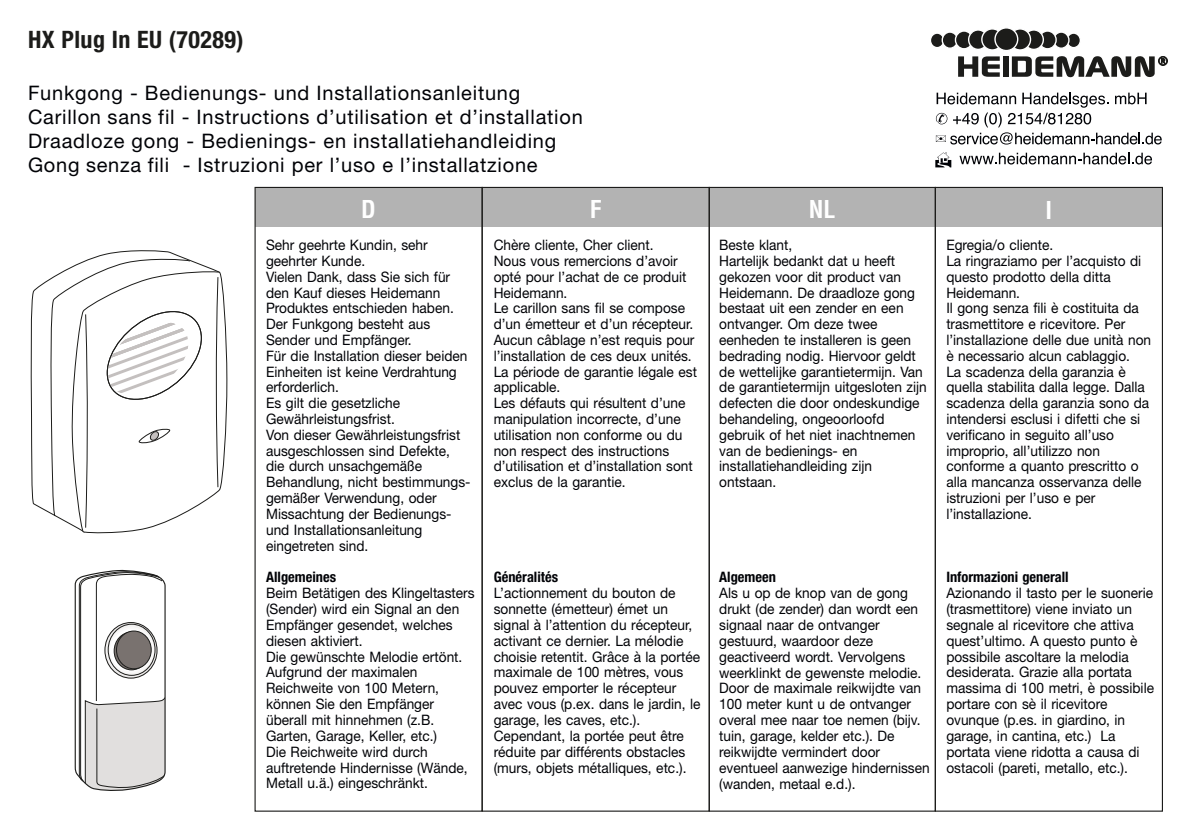
<style>
.page{position:relative;width:1191px;height:840px;background:#fff}
.page>*{position:absolute;margin:0;border:0;box-sizing:border-box;transform-origin:0 0}
.t1{font:700 condensed 24px "Helvetica Neue";letter-spacing:.02em;color:#1c1c1a}
.t2{font:700 condensed 24px "Helvetica";color:#fff}
.t3{font:20px/24px "Helvetica Neue";letter-spacing:.04em;color:#000206}
.t4{font:14.4px/15.8px "Helvetica Neue";color:#000206;scale:.95 1}
.t5{font:700 condensed 14.4px "Helvetica Neue";color:#000206}
</style>
<div class="page">
<div style="left:255px;top:187px;width:907px;height:39px;background:#b3b3b3"></div>
<div style="left:934px;top:187px;width:229px;height:624px;border:1px solid #1c1c1a"></div>
<svg style="left:935px;top:152px;width:16px;height:15px"></svg>
<svg style="left:959px;top:153px;width:193px;height:11px"></svg>
<svg style="left:936px;top:93px;width:225px;height:51px"></svg>
<svg style="left:958px;top:56px;width:41px;height:21px"></svg>
<div style="left:1003px;top:56px;width:5px;height:21px;background:#1c1c1a"></div>
<svg style="left:1067px;top:33px;width:13px;height:15px"></svg>
<div style="left:1066px;top:32px;width:15px;height:16px;border:1px solid #fff;border-radius:50%"></div>
<svg style="left:1053px;top:32px;width:16px;height:16px"></svg>
<div style="left:1053px;top:31px;width:16px;height:18px;border:1px solid #fff;border-radius:50%"></div>
<div style="left:1039px;top:31px;width:17px;height:18px;background:#1c1c1a;border-radius:50%"></div>
<div style="left:1038px;top:30px;width:18px;height:19px;border:1px solid #fff;border-radius:50%"></div>
<svg style="left:1024px;top:30px;width:19px;height:19px"></svg>
<div style="left:1023px;top:29px;width:21px;height:21px;border:1px solid #fff;border-radius:50%"></div>
<svg style="left:1009px;top:29px;width:21px;height:21px"></svg>
<div style="left:1009px;top:28px;width:22px;height:23px;border:1px solid #fff;border-radius:50%"></div>
<svg style="left:930px;top:33px;width:14px;height:15px"></svg>
<div style="left:929px;top:32px;width:15px;height:16px;border:1px solid #fff;border-radius:50%"></div>
<svg style="left:942px;top:32px;width:15px;height:16px"></svg>
<div style="left:941px;top:31px;width:17px;height:18px;border:1px solid #fff;border-radius:50%"></div>
<svg style="left:955px;top:31px;width:17px;height:18px"></svg>
<div style="left:954px;top:30px;width:19px;height:19px;border:1px solid #fff;border-radius:50%"></div>
<svg style="left:968px;top:30px;width:19px;height:19px"></svg>
<div style="left:968px;top:29px;width:20px;height:21px;border:1px solid #fff;border-radius:50%"></div>
<svg style="left:981px;top:29px;width:21px;height:21px"></svg>
<div style="left:981px;top:28px;width:22px;height:23px;border:1px solid #fff;border-radius:50%"></div>
<div style="left:995px;top:28px;width:22px;height:23px;background:#1c1c1a;border-radius:50%"></div>
<div style="left:994px;top:27px;width:24px;height:24px;border:1px solid #fff;border-radius:50%"></div>
<svg style="left:1012px;top:56px;width:155px;height:22px"></svg>
<svg style="left:74px;top:569px;width:92px;height:222px"></svg>
<svg style="left:30px;top:250px;width:183px;height:263px"></svg>
<svg style="left:76px;top:269px;width:152px;height:265px"></svg>
<svg style="left:215px;top:276px;width:4px;height:212px"></svg>
<svg style="left:49px;top:257px;width:153px;height:271px"></svg>
<h1 class="t1" style="left:28px;top:24px;width:217px">HX Plug In EU (70289)</h1>
<p class="t3" style="left:28px;top:81px;width:556px">Funkgong - Bedienungs- und Installationsanleitung Carillon sans fil - Instructions d’utilisation et d’installation Draadloze gong - Bedienings- en installatiehandleiding Gong senza fili - Istruzioni per l’uso e l’installatzione</p>
<h1 class="t2" style="left:361px;top:194px;width:16px">D</h1>
<h1 class="t2" style="left:590px;top:194px;width:13px">F</h1>
<h1 class="t2" style="left:809px;top:194px;width:28px">NL</h1>
<h1 class="t2" style="left:1045px;top:195px;width:8px">I</h1>
<p class="t4" style="left:266px;top:237px;width:217px">Sehr geehrte Kundin, sehr geehrter Kunde.<br>Vielen Dank, dass Sie sich für den Kauf dieses Heidemann<br>Produktes entschieden haben.<br>Der Funkgong besteht aus<br>Sender und Empfänger.<br>Für die Installation dieser beiden<br>Einheiten ist keine Verdrahtung erforderlich.<br>Es gilt die gesetzliche<br>Gewährleistungsfrist.<br>Von dieser Gewährleistungsfrist ausgeschlossen sind Defekte, die durch unsachgemäße<br>Behandlung, nicht bestimmungs&shy;gemäßer Verwendung, oder<br>Missachtung der Bedienungs&shy;und Installationsanleitung eingetreten sind.</p>
<p class="t5" style="left:266px;top:568px;width:72px">Allgemeines</p>
<p class="t4" style="left:266px;top:584px;width:221px">Beim Betätigen des Klingeltasters (Sender) wird ein Signal an den<br>Empfänger gesendet, welches diesen aktiviert.<br>Die gewünschte Melodie ertönt.<br>Aufgrund der maximalen<br>Reichweite von 100 Metern, können Sie den Empfänger überall mit hinnehmen (z.B.<br>Garten, Garage, Keller, etc.)<br>Die Reichweite wird durch auftretende Hindernisse (Wände,<br>Metall u.ä.) eingeschränkt.</p>
<p class="t4" style="left:494px;top:237px;width:215px">Chère cliente, Cher client.<br>Nous vous remercions d’avoir opté pour l’achat de ce produit<br>Heidemann.<br>Le carillon sans fil se compose d’un émetteur et d’un récepteur.<br>Aucun câblage n’est requis pour l’installation de ces deux unités.<br>La période de garantie légale est applicable.<br>Les défauts qui résultent d’une manipulation incorrecte, d’une utilisation non conforme ou du non respect des instructions d’utilisation et d’installation sont exclus de la garantie.</p>
<p class="t4" style="left:946px;top:237px;width:217px">Egregia/o cliente.<br>La ringraziamo per l’acquisto di questo prodotto della ditta<br>Heidemann.<br>Il gong senza fili è costituita da trasmettitore e ricevitore. Per l’installazione delle due unità non è necessario alcun cablaggio.<br>La scadenza della garanzia è quella stabilita dalla legge. Dalla scadenza della garanzia sono da intendersi esclusi i difetti che si verificano in seguito all’uso improprio, all’utilizzo non conforme a quanto prescritto o alla mancanza osservanza delle istruzioni per l’uso e per l’installazione.</p>
<p class="t4" style="left:719px;top:237px;width:220px">Beste klant,<br>Hartelijk bedankt dat u heeft gekozen voor dit product van<br>Heidemann. De draadloze gong bestaat uit een zender en een ontvanger. Om deze twee eenheden te installeren is geen bedrading nodig. Hiervoor geldt de wettelijke garantietermijn. Van de garantietermijn uitgesloten zijn defecten die door ondeskundige behandeling, ongeoorloofd gebruik of het niet inachtnemen van de bedienings- en installatiehandleiding zijn ontstaan.</p>
<p class="t5" style="left:494px;top:568px;width:66px">Généralités</p>
<p class="t4" style="left:494px;top:584px;width:219px">L’actionnement du bouton de sonnette (émetteur) émet un signal à l’attention du récepteur, activant ce dernier. La mélodie choisie retentit. Grâce à la portée maximale de 100 mètres, vous pouvez emporter le récepteur avec vous (p.ex. dans le jardin, le garage, les caves, etc.).<br>Cependant, la portée peut être réduite par différents obstacles (murs, objets métalliques, etc.).</p>
<p class="t5" style="left:946px;top:568px;width:124px">Informazioni generall</p>
<p class="t4" style="left:946px;top:584px;width:220px">Azionando il tasto per le suonerie (trasmettitore) viene inviato un segnale al ricevitore che attiva quest’ultimo. A questo punto è possibile ascoltare la melodia desiderata. Grazie alla portata massima di 100 metri, è possibile portare con sè il ricevitore ovunque (p.es. in giardino, in garage, in cantina, etc.) La portata viene ridotta a causa di ostacoli (pareti, metallo, etc.).</p>
<p class="t5" style="left:719px;top:568px;width:58px">Algemeen</p>
<p class="t4" style="left:719px;top:584px;width:223px">Als u op de knop van de gong drukt (de zender) dan wordt een signaal naar de ontvanger gestuurd, waardoor deze geactiveerd wordt. Vervolgens weerklinkt de gewenste melodie.<br>Door de maximale reikwijdte van<br>100 meter kunt u de ontvanger overal mee naar toe nemen (bijv. tuin, garage, kelder etc.). De reikwijdte vermindert door eventueel aanwezige hindernissen (wanden, metaal e.d.).</p>
</div>
